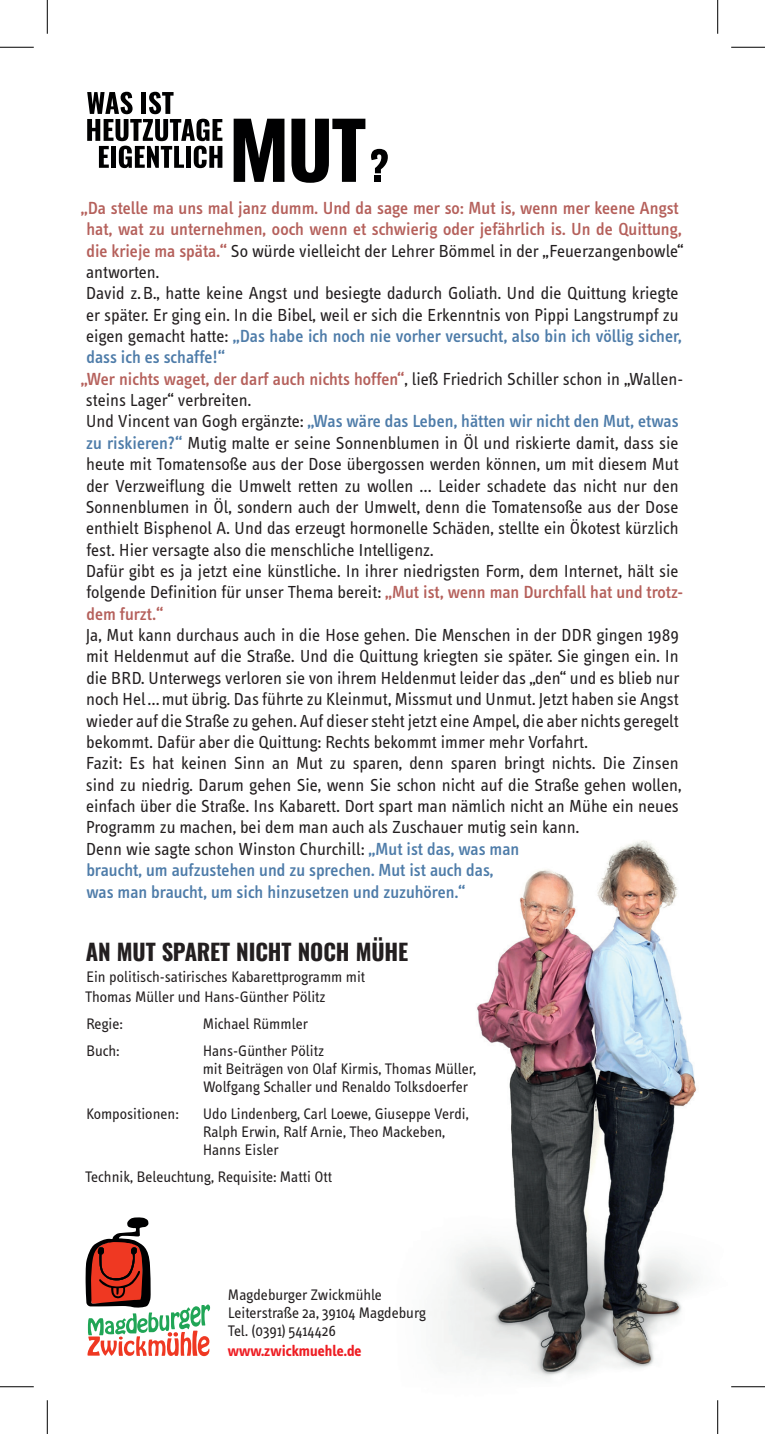
<style>
.page{position:relative;width:765px;height:1434px;background:#fff}
.page>*{position:absolute;margin:0;border:0;box-sizing:border-box;transform-origin:0 0}
.t1{font:22.5px "Oswald";letter-spacing:-.005em;color:#231f20}
.t2{font:18px/21.4px "Info Text";color:#231f20}
.t3{font:500 18px "Info Text";color:#b5605b}
.t4{font:500 18px "Info Text";color:#4e7ca9}
.t5{font:15.75px/18px "Info Text";color:#231f20}
.t6{font:700 15.75px "Info Text";color:#ee1d23}
.s1{font-weight:500;color:#b5605b}
.s2{font-weight:400;color:#231f20}
.s3{font-weight:500;color:#4e7ca9}
</style>
<div class="page">
<img style="left:441px;top:840px;width:278px;height:562px">
<svg style="left:87px;top:92px;width:135px;height:76px"></svg>
<svg style="left:371px;top:149px;width:16px;height:24px"></svg>
<div style="left:374px;top:176px;width:7px;height:6px;background:#000001"></div>
<svg style="left:291px;top:119px;width:74px;height:64px"></svg>
<svg style="left:233px;top:119px;width:51px;height:63px"></svg>
<svg style="left:85px;top:1217px;width:125px;height:140px"></svg>
<hr style="left:716px;top:1400px;width:2px;height:34px;background:#fff">
<hr style="left:0;top:47px;width:34px;height:1px;background:#000">
<hr style="left:730px;top:47px;width:34px;height:1px;background:#000">
<hr style="left:0;top:1386px;width:34px;height:1px;background:#000">
<hr style="left:730px;top:1386px;width:34px;height:1px;background:#000">
<hr style="left:47px;top:0;width:1px;height:34px;background:#000">
<hr style="left:47px;top:1400px;width:1px;height:34px;background:#000">
<hr style="left:717px;top:0;width:1px;height:34px;background:#000">
<hr style="left:717px;top:1400px;width:1px;height:34px;background:#000">
<p class="t3" style="left:81px;top:198px;width:599px">„Da stelle ma uns mal janz dumm. Und da sage mer so: Mut is, wenn mer keene Angst</p>
<p class="t3" style="left:86px;top:219px;width:596px">hat, wat zu unternehmen, ooch wenn et schwierig oder jefährlich is. Un de Quittung,</p>
<p class="t2" style="left:86px;top:240px;width:598px"><span class="s1">die krieje ma späta.“</span> So würde vielleicht der Lehrer Bömmel in der „Feuerzangenbowle“</p>
<p class="t2" style="left:86px;top:261px;width:75px">antworten.</p>
<p class="t2" style="left:86px;top:283px;width:594px">David z.B., hatte keine Angst und besiegte dadurch Goliath. Und die Quittung kriegte</p>
<p class="t2" style="left:86px;top:304px;width:593px">er später. Er ging ein. In die Bibel, weil er sich die Erkenntnis von Pippi Langstrumpf zu</p>
<p class="t4" style="left:86px;top:326px;width:597px"><span class="s2">eigen gemacht hatte:</span> „Das habe ich noch nie vorher versucht, also bin ich völlig sicher,</p>
<p class="t4" style="left:86px;top:347px;width:140px">dass ich es schaffe!“</p>
<p class="t3" style="left:81px;top:369px;width:603px">„Wer nichts waget, der darf auch nichts hoffen“<span class="s2">, ließ Friedrich Schiller schon in „Wallen-</span></p>
<p class="t2" style="left:86px;top:390px;width:166px">steins Lager“ verbreiten.</p>
<p class="t4" style="left:86px;top:411px;width:594px"><span class="s2">Und Vincent van Gogh ergänzte:</span> „Was wäre das Leben, hätten wir nicht den Mut, etwas</p>
<p class="t2" style="left:86px;top:432px;width:593px"><span class="s3">zu riskieren?“</span> Mutig malte er seine Sonnenblumen in Öl und riskierte damit, dass sie</p>
<p class="t2" style="left:86px;top:454px;width:593px">heute mit Tomatensoße aus der Dose übergossen werden können, um mit diesem Mut</p>
<p class="t2" style="left:86px;top:475px;width:593px">der Verzweiflung die Umwelt retten zu wollen … Leider schadete das nicht nur den</p>
<p class="t2" style="left:86px;top:496px;width:594px">Sonnenblumen in Öl, sondern auch der Umwelt, denn die Tomatensoße aus der Dose</p>
<p class="t2" style="left:86px;top:518px;width:593px">enthielt Bisphenol A. Und das erzeugt hormonelle Schäden, stellte ein Ökotest kürzlich</p>
<p class="t2" style="left:86px;top:539px;width:348px">fest. Hier versagte also die menschliche Intelligenz.</p>
<p class="t2" style="left:86px;top:561px;width:594px">Dafür gibt es ja jetzt eine künstliche. In ihrer niedrigsten Form, dem Internet, hält sie</p>
<p class="t2" style="left:86px;top:582px;width:598px">folgende Definition für unser Thema bereit: <span class="s1">„Mut ist, wenn man Durchfall hat und trotz-</span></p>
<p class="t3" style="left:86px;top:604px;width:78px">dem furzt.“</p>
<p class="t2" style="left:86px;top:625px;width:597px">Ja, Mut kann durchaus auch in die Hose gehen. Die Menschen in der DDR gingen 1989 mit Heldenmut auf die Straße. Und die Quittung kriegten sie später. Sie gingen ein. In die BRD. Unterwegs verloren sie von ihrem Heldenmut leider das „den“ und es blieb nur noch Hel…mut übrig. Das führte zu Kleinmut, Missmut und Unmut. Jetzt haben sie Angst wieder auf die Straße zu gehen. Auf dieser steht jetzt eine Ampel, die aber nichts geregelt bekommt. Dafür aber die Quittung: Rechts bekommt immer mehr Vorfahrt.<br>Fazit: Es hat keinen Sinn an Mut zu sparen, denn sparen bringt nichts. Die Zinsen sind zu niedrig. Darum gehen Sie, wenn Sie schon nicht auf die Straße gehen wollen, einfach über die Straße. Ins Kabarett. Dort spart man nämlich nicht an Mühe ein neues Programm zu machen, bei dem man auch als Zuschauer mutig sein kann.<br>Denn wie sagte schon Winston Churchill: <span class="s3">„Mut ist das, was man<br>braucht, um aufzustehen und zu sprechen. Mut ist auch das,<br>was man braucht, um sich hinzusetzen und zuzuhören.“</span></p>
<p class="t1" style="left:86px;top:932px;width:324px">AN MUT SPARET NICHT NOCH MÜHE</p>
<p class="t5" style="left:85px;top:966px;width:281px;line-height:20.2px">Ein politisch-satirisches Kabarettprogramm mit<br>Thomas Müller und Hans-Günther Pölitz</p>
<p class="t5" style="left:86px;top:1015px;width:38px">Regie:</p>
<p class="t5" style="left:203px;top:1015px;width:106px">Michael Rümmler</p>
<p class="t5" style="left:86px;top:1042px;width:35px">Buch:</p>
<p class="t5" style="left:203px;top:1042px;width:275px">Hans-Günther Pölitz<br>mit Beiträgen von Olaf Kirmis, Thomas Müller,<br>Wolfgang Schaller und Renaldo Tolksdoerfer</p>
<p class="t5" style="left:86px;top:1105px;width:94px">Kompositionen:</p>
<p class="t5" style="left:203px;top:1105px;width:267px">Udo Lindenberg, Carl Loewe, Giuseppe Verdi,<br>Ralph Erwin, Ralf Arnie, Theo Mackeben,<br>Hanns Eisler</p>
<p class="t5" style="left:85px;top:1168px;width:248px">Technik, Beleuchtung, Requisite: Matti Ott</p>
<p class="t5" style="left:228px;top:1286px;width:199px">Magdeburger Zwickmühle<br>Leiterstraße 2a, 39104 Magdeburg<br>Tel. (0391) 5414426</p>
<p class="t6" style="left:228px;top:1342px;width:135px">www.zwickmuehle.de</p>
</div>
